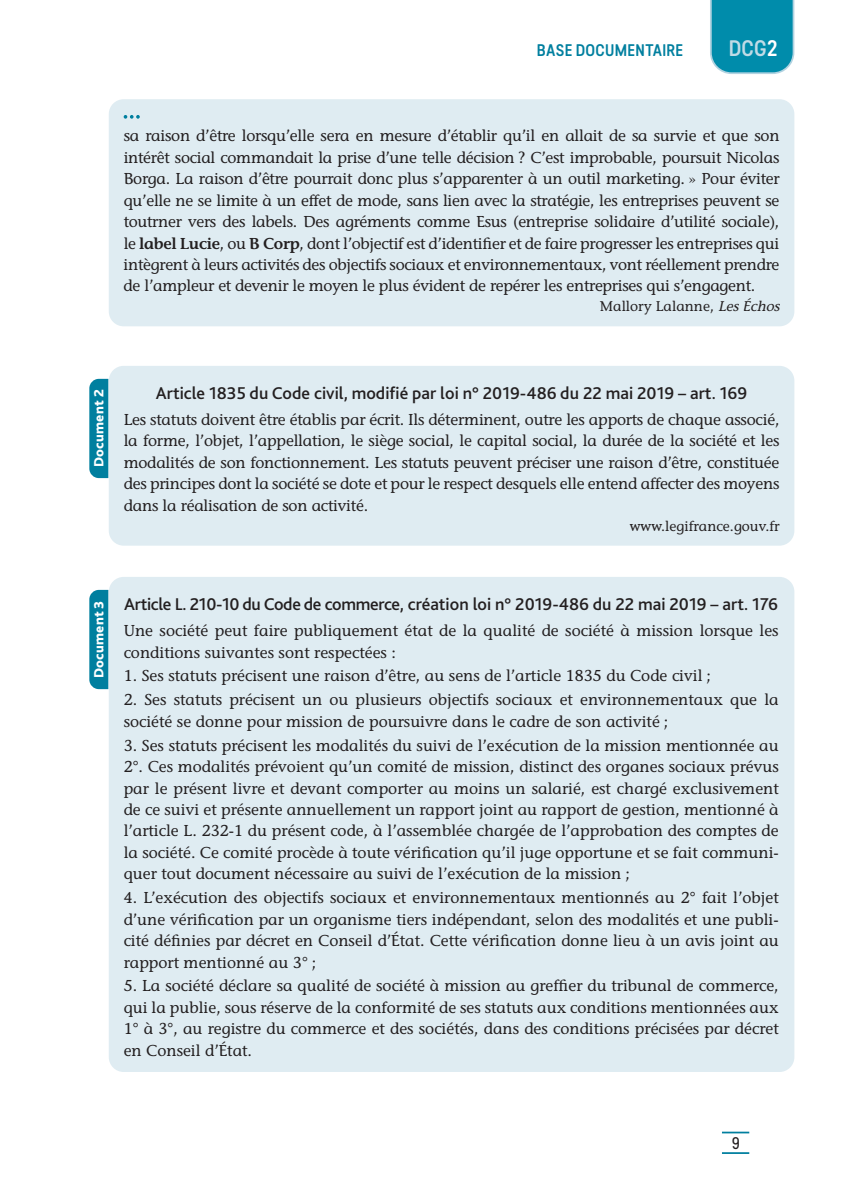
<style>
.page{position:relative;width:844px;height:1191px;background:#fff}
.page>*{position:absolute;margin:0;border:0;box-sizing:border-box;transform-origin:0 0}
.t1{font:500 21px "Predige Rounded";color:#c0dbe6}
.t2{font:500 17.85px "Bliss 2";color:#231f20}
.t3{font:500 15.75px/21.3px "Stone Informal Std";color:#231f20;text-align:justify}
.t4{font:500 15.75px "Predige Rounded";letter-spacing:.02em;color:#007f9f}
.t5{font:15.75px "Predige Rounded";color:#231f20}
.t6{font:500 14px "Stone Informal Std";color:#231f20}
.t7{font:800 14px "Bliss 2";letter-spacing:.02em;color:#fff}
.s1{color:#fff}
.s2{font-weight:600}
.s3{font-style:italic}
</style>
<div class="page">
<svg style="left:722px;top:1152px;width:27px;height:1px"></svg>
<hr style="left:721px;top:1131px;width:28px;height:2px;background:#007f9f">
<svg style="left:710px;top:0;width:85px;height:74px;background:#1494b1"></svg>
<div style="left:109px;top:99px;width:685px;height:227px;background:#dfecf2;border-radius:15px"></div>
<svg style="left:124px;top:115px;width:16px;height:4px"></svg>
<svg style="left:89px;top:379px;width:19px;height:99px;background:#0983a2"></svg>
<div style="left:109px;top:366px;width:685px;height:179px;background:#dfecf2;border-radius:15px"></div>
<svg style="left:89px;top:590px;width:19px;height:99px;background:#0983a2"></svg>
<div style="left:109px;top:577px;width:685px;height:495px;background:#dfecf2;border-radius:15px"></div>
<p class="t4" style="left:536px;top:40px;width:79px">BASE DOCUMENTA</p>
<p class="t4" style="left:662px;top:40px;width:21px">IRE</p>
<h1 class="t1" style="left:728px;top:34px;width:50px">DCG<span class="s1">2</span></h1>
<p class="t3" style="left:124px;top:125px;width:657px">sa raison d’être lorsqu’elle sera en mesure d’établir qu’il en allait de sa survie et que son intérêt social commandait la prise d’une telle décision ? C’est improbable, poursuit Nicolas Borga. La raison d’être pourrait donc plus s’apparenter à un outil marketing. » Pour éviter qu’elle ne se limite à un effet de mode, sans lien avec la stratégie, les entreprises peuvent se toutrner vers des labels. Des agréments comme Esus (entreprise solidaire d’utilité sociale), le <span class="s2">label Lucie</span>, ou <span class="s2">B Corp</span>, dont l’objectif est d’identifier et de faire progresser les entreprises qui intègrent à leurs activités des objectifs sociaux et environnementaux, vont réellement prendre de l’ampleur et devenir le moyen le plus évident de repérer les entreprises qui s’engagent.</p>
<p class="t6" style="left:599px;top:298px;width:184px">Mallory Lalanne, <span class="s3">LesÉchos</span></p>
<p class="t7" style="left:90px;top:467px;width:79px;rotate:-90deg">Document 2</p>
<p class="t2" style="left:156px;top:381px;width:593px">Article 1835 du Code civil, modifié par loi n° 2019‑486 du 22 mai 2019 – art. 169</p>
<p class="t3" style="left:124px;top:409px;width:657px">Les statuts doivent être établis par écrit. Ils déterminent, outre les apports de chaque associé, la forme, l’objet, l’appellation, le siège social, le capital social, la durée de la société et les modalités de son fonctionnement. Les statuts peuvent préciser une raison d’être, constituée des principes dont la société se dote et pour le respect desquels elle entend affecter des moyens dans la réalisation de son activité.</p>
<p class="t6" style="left:629px;top:517px;width:151px">www.legifrance.gouv.fr</p>
<p class="t7" style="left:90px;top:678px;width:79px;rotate:-90deg">Document 3</p>
<p class="t2" style="left:124px;top:592px;width:655px">Article L. 210‑10 du Code de commerce, création loi n° 2019‑486 du 22 mai 2019 – art. 176</p>
<p class="t3" style="left:124px;top:620px;width:656px">Une société peut faire publiquement état de la qualité de société à mission lorsque les conditions suivantes sont respectées :</p>
<p class="t3" style="left:124px;top:665px;width:588px">1. Ses statuts précisent une raison d’être, au sens de l’article 1835 du Code civil ;</p>
<p class="t3" style="left:124px;top:689px;width:656px">2. Ses statuts précisent un ou plusieurs objectifs sociaux et environnementaux que la société se donne pour mission de poursuivre dans le cadre de son activité ;</p>
<p class="t3" style="left:124px;top:734px;width:656px">3. Ses statuts précisent les modalités du suivi de l’exécution de la mission mentionnée au 2°. Ces modalités prévoient qu’un comité de mission, distinct des organes sociaux prévus par le présent livre et devant comporter au moins un salarié, est chargé exclusivement de ce suivi et présente annuellement un rapport joint au rapport de gestion, mentionné à l’article L. 232‑1 du présent code, à l’assemblée chargée de l’approbation des comptes de la société. Ce comité procède à toute vérification qu’il juge opportune et se fait communi‑ quer tout document nécessaire au suivi de l’exécution de la mission ;</p>
<p class="t3" style="left:124px;top:887px;width:656px">4. L’exécution des objectifs sociaux et environnementaux mentionnés au 2° fait l’objet d’une vérification par un organisme tiers indépendant, selon des modalités et une publi‑ cité définies par décret en Conseil d’État. Cette vérification donne lieu à un avis joint au rapport mentionné au 3° ;</p>
<p class="t3" style="left:124px;top:975px;width:656px">5. La société déclare sa qualité de société à mission au greffier du tribunal de commerce, qui la publie, sous réserve de la conformité de ses statuts aux conditions mentionnées aux 1° à 3°, au registre du commerce et des sociétés, dans des conditions précisées par décret en Conseil d’État.</p>
<p class="t5" style="left:731px;top:1132px;width:10px">9</p>
</div>
